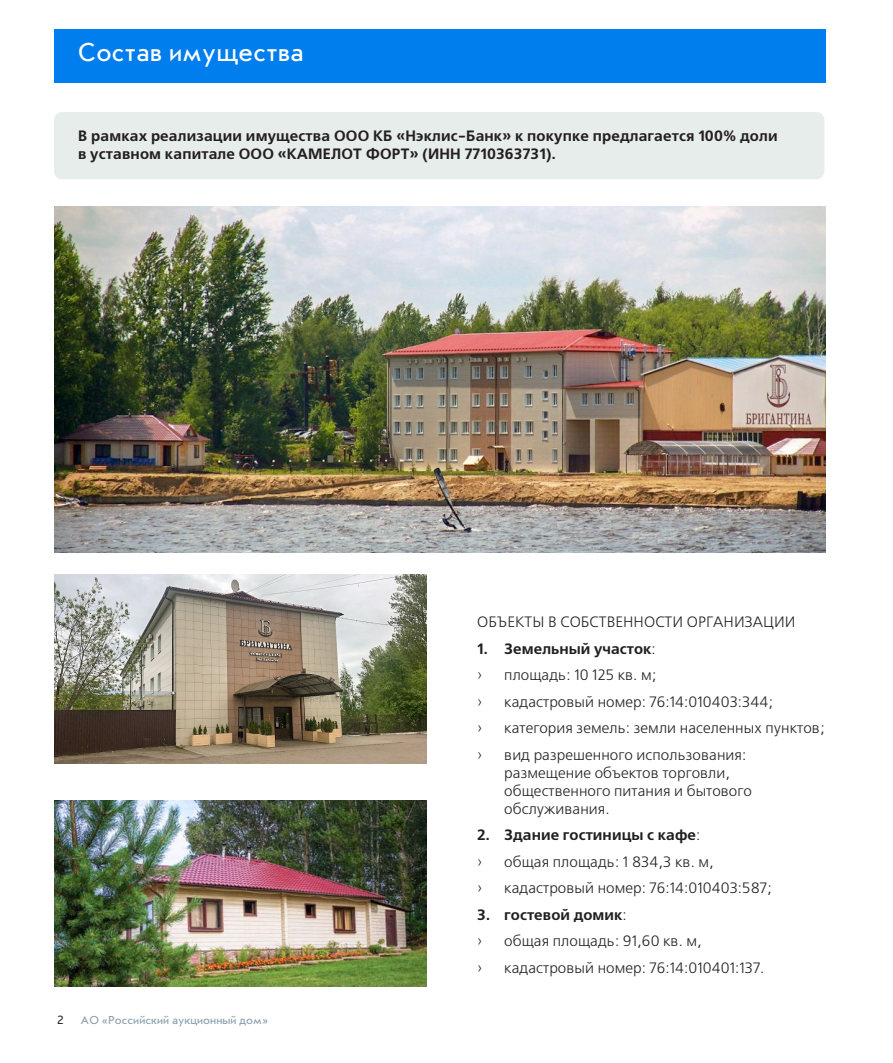
<style>
.page{position:relative;width:893px;height:1063px;background:#fff}
.page>*{position:absolute;margin:0;border:0;box-sizing:border-box;transform-origin:0 0}
.text_basic{font:27px "Journal Sans C";letter-spacing:.015em;color:#fff}
.text_basic-2{font:15px/18px "Free Set C";letter-spacing:.005em;color:#231f20}
.text_basic-3{font:700 15px/18px "Free Set C";letter-spacing:.01em;color:#231f20}
.t1{font:12px "Journal Sans C";letter-spacing:.005em;color:#8ca1af}
.text_basic-4{font:12px "PF Din Display Pro";color:#231f20}
.s1{font-weight:400}
</style>
<div class="page">
<div style="left:54px;top:30px;width:772px;height:53px;background:#007eee"></div>
<img style="left:54px;top:206px;width:771px;height:347px">
<div style="left:54px;top:112px;width:770px;height:67px;background:#e7edeb;border-radius:9px"></div>
<img style="left:54px;top:800px;width:372px;height:186px">
<img style="left:54px;top:575px;width:372px;height:188px">
<p class="text_basic" style="left:78px;top:39px;width:227px">Состав имущества</p>
<p class="text_basic-3" style="left:78px;top:127px;width:701px">В рамках реализации имущества ООО КБ «Нэклис-Банк» к покупке предлагается 100% доли в уставном капитале ООО «КАМЕЛОТ ФОРТ» (ИНН 7710363731).</p>
<p class="text_basic-4" style="left:58px;top:1013px;width:7px">2</p>
<p class="t1" style="left:81px;top:1014px;width:189px">АО «Российский аукционный дом»</p>
<p class="text_basic-2" style="left:477px;top:614px;width:320px">ОБЪЕКТЫ В СОБСТВЕННОСТИ ОРГАНИЗАЦИИ</p>
<p class="text_basic-3" style="left:477px;top:640px;width:180px">1. Земельный участок<span class="s1">:</span></p>
<p class="text_basic-2" style="left:477px;top:667px;width:6px">x</p>
<p class="text_basic-2" style="left:504px;top:667px;width:154px">площадь: 10 125 кв. м;</p>
<p class="text_basic-2" style="left:477px;top:693px;width:6px">x</p>
<p class="text_basic-2" style="left:504px;top:693px;width:270px">кадастровый номер: 76:14:010403:344;</p>
<p class="text_basic-2" style="left:477px;top:720px;width:6px">x</p>
<p class="text_basic-2" style="left:504px;top:720px;width:322px">категория земель: земли населенных пунктов;</p>
<p class="text_basic-2" style="left:477px;top:746px;width:6px">x</p>
<p class="text_basic-2" style="left:504px;top:746px;width:249px">вид разрешенного использования: размещение объектов торговли, общественного питания и бытового обслуживания.</p>
<p class="text_basic-3" style="left:477px;top:827px;width:224px">2. Здание гостиницы с кафе<span class="s1">:</span></p>
<p class="text_basic-2" style="left:477px;top:853px;width:6px">x</p>
<p class="text_basic-2" style="left:504px;top:853px;width:211px">общая площадь: 1 834,3 кв. м,</p>
<p class="text_basic-2" style="left:477px;top:880px;width:6px">x</p>
<p class="text_basic-2" style="left:504px;top:880px;width:269px">кадастровый номер: 76:14:010403:587;</p>
<p class="text_basic-3" style="left:477px;top:906px;width:151px">3. гостевой домик<span class="s1">:</span></p>
<p class="text_basic-2" style="left:477px;top:933px;width:6px">x</p>
<p class="text_basic-2" style="left:504px;top:933px;width:199px">общая площадь: 91,60 кв. м,</p>
<p class="text_basic-2" style="left:477px;top:959px;width:6px">x</p>
<p class="text_basic-2" style="left:504px;top:959px;width:262px">кадастровый номер: 76:14:010401:137.</p>
</div>
